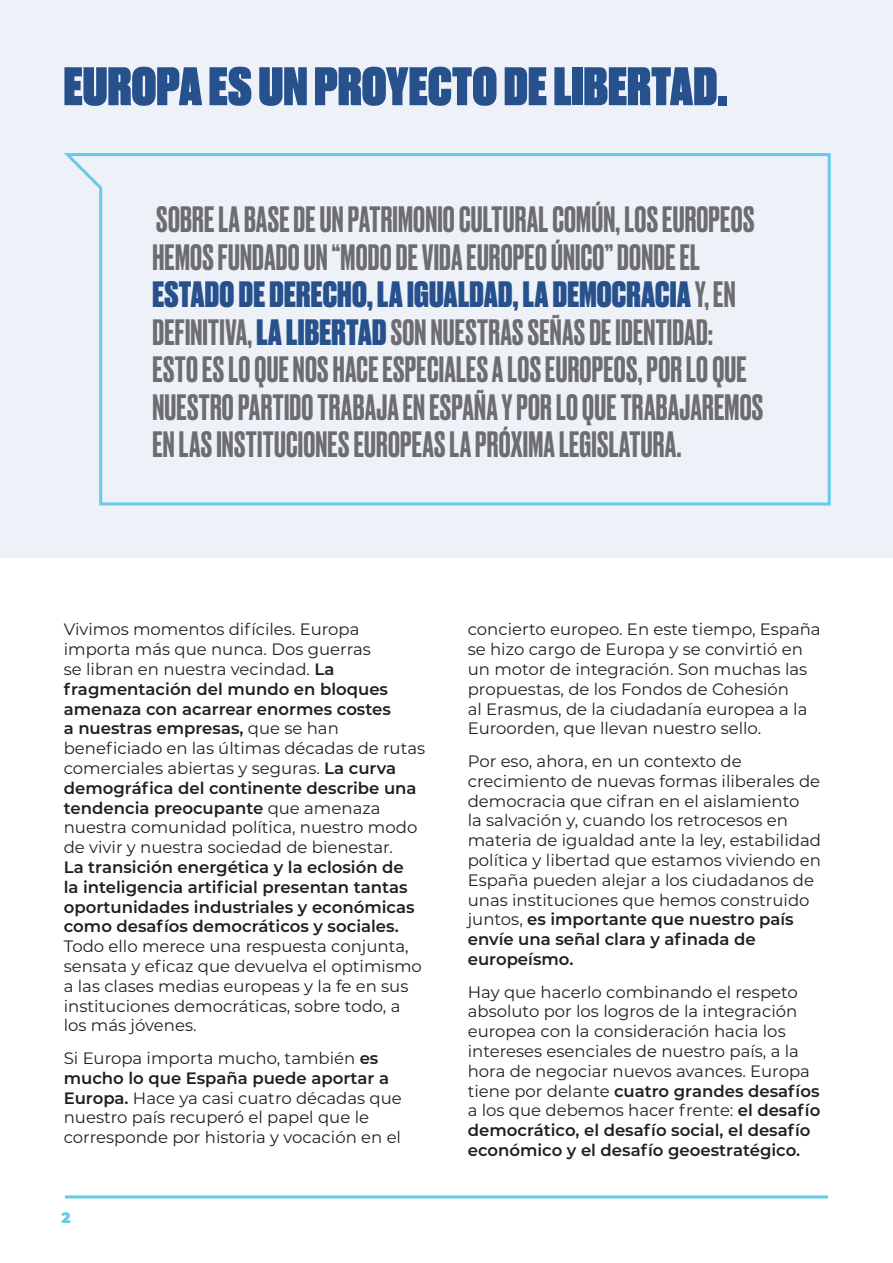
<style>
.page{position:relative;width:893px;height:1263px;background:#fff}
.page>*{position:absolute;margin:0;border:0;box-sizing:border-box;transform-origin:0 0}
.t1{font:51px "Druk Super";letter-spacing:.005em;color:#26518d}
.t2{font:500 34.5px/37.5px "Druk";letter-spacing:.01em;color:#6c6d70}
.t3{font:16.5px/19.8px "Montserrat";color:#231f20}
.t4{font:600 16.5px/19.8px "Montserrat";color:#231f20}
.t5{font:900 15px "Montserrat";color:#65cce7}
.s1{font-weight:800;color:#26518d}
.s2{font-weight:600}
</style>
<div class="page">
<hr style="left:65px;top:1195px;width:763px;height:3px;background:#65cce7">
<div style="left:0;top:0;width:893px;height:557px;background:#eff1f8"></div>
<svg style="left:64px;top:153px;width:767px;height:353px"></svg>
<h1 class="t1" style="left:64px;top:50px;width:665px">EUROPA ES UN PROYECTO DE LIBERTAD.</h1>
<p class="t2" style="left:152px;top:199px;width:612px">SOBRE LA BASE DE UN PATRIMONIO CULTURAL COMÚN, LOS EUROPEOS HEMOS FUNDADO UN “MODO DE VIDA EUROPEO ÚNICO” DONDE EL <span class="s1">ESTADO DE DERECHO, LA IGUALDAD, LA DEMOCRACIA</span>Y, EN DEFINITIVA, <span class="s1">LA LIBERTAD</span> SON NUESTRAS SEÑAS DE IDENTIDAD:<br>ESTO ES LO QUE NOS HACE ESPECIALES A LOS EUROPEOS, POR LO QUE NUESTRO PARTIDO TRABAJA EN ESPAÑA Y POR LO QUE TRABAJAREMOS EN LAS INSTITUCIONES EUROPEAS LA PRÓXIMA LEGISLATURA.</p>
<p class="t3" style="left:64px;top:619px;width:363px">Vivimos momentos difíciles. Europa importa más que nunca. Dos guerras<br>se libran en nuestra vecindad. <span class="s2">La fragmentación del mundo en bloques amenaza con acarrear enormes costes<br>a nuestras empresas,</span> que se han beneficiado en las últimas décadas de rutas comerciales abiertas y seguras. <span class="s2">La curva demográfica del continente describe una tendencia preocupante</span> que amenaza nuestra comunidad política, nuestro modo de vivir y nuestra sociedad de bienestar.</p>
<p class="t4" style="left:64px;top:856px;width:352px">La transición energética y la eclosión de la inteligencia artificial presentan tantas oportunidades industriales y económicas como desafíos democráticos y sociales.</p>
<p class="t3" style="left:64px;top:936px;width:360px">Todo ello merece una respuesta conjunta, sensata y eficaz que devuelva el optimismo a las clases medias europeas y la fe en sus instituciones democráticas, sobre todo, a los más jóvenes.</p>
<p class="t3" style="left:64px;top:1048px;width:340px">Si Europa importa mucho, también <span class="s2">es mucho lo que España puede aportar a Europa.</span> Hace ya casi cuatro décadas que nuestro país recuperó el papel que le corresponde por historia y vocación en el</p>
<p class="t5" style="left:62px;top:1207px;width:11px">2</p>
<p class="t3" style="left:468px;top:619px;width:354px">concierto europeo. En este tiempo, España se hizo cargo de Europa y se convirtió en un motor de integración. Son muchas las propuestas, de los Fondos de Cohesión<br>al Erasmus, de la ciudadanía europea a la Euroorden, que llevan nuestro sello.</p>
<p class="t3" style="left:468px;top:751px;width:355px">Por eso, ahora, en un contexto de crecimiento de nuevas formas iliberales de democracia que cifran en el aislamiento<br>la salvación y, cuando los retrocesos en materia de igualdad ante la ley, estabilidad política y libertad que estamos viviendo en España pueden alejar a los ciudadanos de unas instituciones que hemos construido juntos, <span class="s2">es importante que nuestro país envíe una señal clara y afinada de europeísmo.</span></p>
<p class="t3" style="left:468px;top:981px;width:354px">Hay que hacerlo combinando el respeto absoluto por los logros de la integración europea con la consideración hacia los intereses esenciales de nuestro país, a la hora de negociar nuevos avances. Europa tiene por delante <span class="s2">cuatro grandes desafíos </span>a los que debemos hacer frente: <span class="s2">el desafío democrático, el desafío social, el desafío económico y el desafío geoestratégico.</span></p>
</div>
